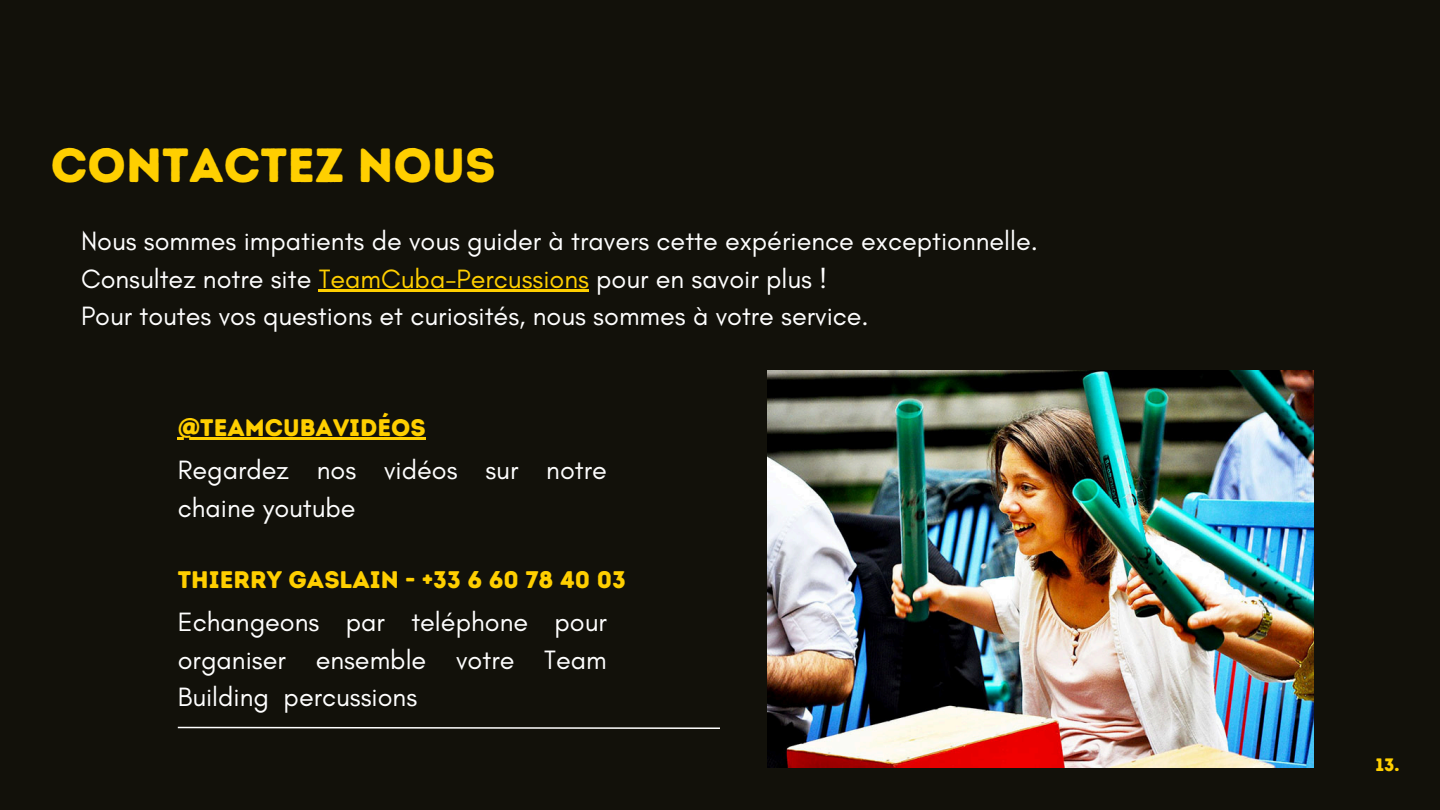
<style>
.page{position:relative;width:1440px;height:810px;background:#12110a}
.page>*{position:absolute;margin:0;border:0;box-sizing:border-box;transform-origin:0 0}
.t1{font:48px "Intro Rust Base";color:#ffcf00}
.t2{font:27px/37.5px "Glacial Indifference";color:#fff}
.t3{font:24px "Intro Rust Base";color:#ffcf00}
.t4{font:18px "Intro Rust Base";color:#ffcf00}
.s1{color:#ffcf00}
</style>
<div class="page">
<img style="left:767px;top:371px;width:547px;height:397px">
<svg style="left:177px;top:726px;width:543px;height:3px"></svg>
<hr style="left:319px;top:289px;width:270px;height:2px;background:#ffcf00">
<hr style="left:178px;top:437px;width:248px;height:2px;background:#ffcf00">
<h2 class="t1" style="left:51px;top:136px;width:447px">CONTACTEZ NOUS</h2>
<h3 class="t2" style="left:81px;top:222px;width:959px">Nous sommes impatients de vous guider à travers cette expérience exceptionnelle.<br>Consultez notre site <span class="s1">TeamCuba-Percussions</span> pour en savoir plus !<br>Pour toutes vos questions et curiosités, nous sommes à votre service.</h3>
<h3 class="t3" style="left:178px;top:413px;width:250px">@TEAMCUBAVIDÉOS</h3>
<h2 class="t2" style="left:178px;top:451px;width:431px">Regardez nos vidéos sur notre chaine youtube</h2>
<p class="t3" style="left:178px;top:565px;width:450px">THIERRY GASLAIN - +33 6 60 78 40 03</p>
<h2 class="t2" style="left:178px;top:603px;width:431px;text-align:justify">Echangeons par teléphone pour organiser ensemble votre Team Building percussions</h2>
<h1 class="t4" style="left:1375px;top:754px;width:26px">13.</h1>
</div>
